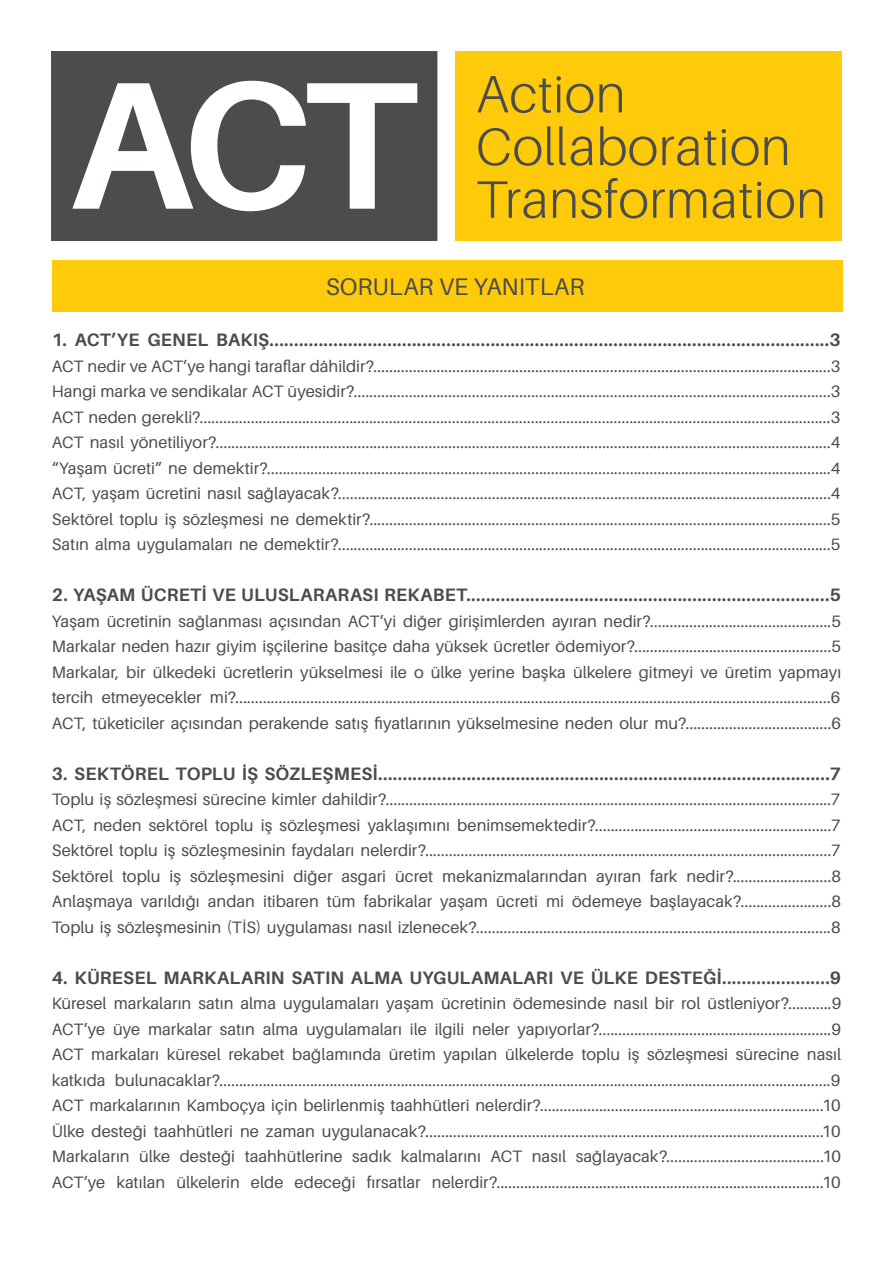
<style>
.page{position:relative;width:893px;height:1263px;background:#fff}
.page>*{position:absolute;margin:0;border:0;box-sizing:border-box;transform-origin:0 0}
.t1{font:24px "Aileron";color:#4b4c4d}
.t2{font:700 18px "Aileron";letter-spacing:.01em;color:#4b4c4d}
.t3{font:16.5px/25.5px "Aileron";color:#4b4c4d}
</style>
<div class="page">
<div style="left:456px;top:51px;width:386px;height:190px;background:#feca0a"></div>
<svg style="left:51px;top:51px;width:386px;height:190px;fill:#4b4c4d"></svg>
<svg style="left:477px;top:76px;width:116px;height:37px"></svg>
<svg style="left:599px;top:84px;width:23px;height:28px"></svg>
<svg style="left:478px;top:128px;width:63px;height:38px"></svg>
<svg style="left:547px;top:126px;width:45px;height:40px"></svg>
<svg style="left:600px;top:126px;width:56px;height:40px"></svg>
<svg style="left:662px;top:131px;width:54px;height:35px"></svg>
<svg style="left:722px;top:129px;width:65px;height:37px"></svg>
<svg style="left:477px;top:181px;width:68px;height:37px"></svg>
<svg style="left:553px;top:189px;width:22px;height:29px"></svg>
<svg style="left:581px;top:178px;width:66px;height:40px"></svg>
<svg style="left:653px;top:189px;width:53px;height:29px"></svg>
<svg style="left:713px;top:182px;width:48px;height:36px"></svg>
<svg style="left:767px;top:189px;width:27px;height:29px"></svg>
<svg style="left:800px;top:189px;width:22px;height:29px"></svg>
<div style="left:52px;top:261px;width:791px;height:51px;background:#feca0a"></div>
<p class="t1" style="left:326px;top:274px;width:260px">SORULAR VE YANITLAR</p>
<p class="t2" style="left:52px;top:330px;width:791px">1. ACT’YE GENEL BAKIŞ..................................................................................................................3</p>
<p class="t3" style="left:52px;top:353px;width:790px">ACT nedir ve ACT’ye hangi taraflar dâhildir?....................................................................................................................3</p>
<p class="t3" style="left:52px;top:379px;width:790px">Hangi marka ve sendikalar ACT üyesidir?.........................................................................................................................3</p>
<p class="t3" style="left:52px;top:404px;width:790px">ACT neden gerekli?................................................................................................................................................................3</p>
<p class="t3" style="left:52px;top:430px;width:790px">ACT nasıl yönetiliyor?............................................................................................................................................................4</p>
<p class="t3" style="left:52px;top:455px;width:790px">“Yaşam ücreti” ne demektir?...............................................................................................................................................4</p>
<p class="t3" style="left:52px;top:481px;width:790px">ACT, yaşam ücretini nasıl sağlayacak?.............................................................................................................................4</p>
<p class="t3" style="left:52px;top:506px;width:790px">Sektörel toplu iş sözleşmesi ne demektir?.....................................................................................................................5</p>
<p class="t3" style="left:52px;top:532px;width:790px">Satın alma uygulamaları ne demektir?.............................................................................................................................5</p>
<p class="t2" style="left:52px;top:585px;width:791px">2. YAŞAM ÜCRETİ VE ULUSLARARASI REKABET..........................................................................5</p>
<p class="t3" style="left:52px;top:608px;width:791px">Yaşam ücretinin sağlanması açısından ACT’yi diğer girişimlerden ayıran nedir?..............................................5</p>
<p class="t3" style="left:52px;top:634px;width:791px">Markalar neden hazır giyim işçilerine basitçe daha yüksek ücretler ödemiyor?..................................................5</p>
<p class="t3" style="left:52px;top:659px;width:791px">Markalar, bir ülkedeki ücretlerin yükselmesi ile o ülke yerine başka ülkelere gitmeyi ve üretim yapmayı tercih etmeyecekler mi?.......................................................................................................................................................6</p>
<p class="t3" style="left:52px;top:710px;width:791px">ACT, tüketiciler açısından perakende satış fiyatlarının yükselmesine neden olur mu?.....................................6</p>
<p class="t2" style="left:52px;top:763px;width:791px">3. SEKTÖREL TOPLU İŞ SÖZLEŞMESİ............................................................................................7</p>
<p class="t3" style="left:52px;top:787px;width:790px">Toplu iş sözleşmesi sürecine kimler dahildir?.................................................................................................................7</p>
<p class="t3" style="left:52px;top:812px;width:791px">ACT, neden sektörel toplu iş sözleşmesi yaklaşımını benimsemektedir?............................................................7</p>
<p class="t3" style="left:52px;top:838px;width:790px">Sektörel toplu iş sözleşmesinin faydaları nelerdir?.......................................................................................................7</p>
<p class="t3" style="left:52px;top:863px;width:791px">Sektörel toplu iş sözleşmesini diğer asgari ücret mekanizmalarından ayıran fark nedir?.........................8</p>
<p class="t3" style="left:52px;top:889px;width:791px">Anlaşmaya varıldığı andan itibaren tüm fabrikalar yaşam ücreti mi ödemeye başlayacak?.......................8</p>
<p class="t3" style="left:52px;top:914px;width:790px">Toplu iş sözleşmesinin (TİS) uygulaması nasıl izlenecek?..........................................................................................8</p>
<p class="t2" style="left:52px;top:967px;width:791px">4. KÜRESEL MARKALARIN SATIN ALMA UYGULAMALARI VE ÜLKE DESTEĞİ......................9</p>
<p class="t3" style="left:52px;top:991px;width:791px">Küresel markaların satın alma uygulamaları yaşam ücretinin ödemesinde nasıl bir rol üstleniyor?...........9</p>
<p class="t3" style="left:52px;top:1016px;width:791px">ACT’ye üye markalar satın alma uygulamaları ile ilgili neler yapıyorlar?...........................................................9</p>
<p class="t3" style="left:52px;top:1042px;width:791px">ACT markaları küresel rekabet bağlamında üretim yapılan ülkelerde toplu iş sözleşmesi sürecine nasıl katkıda bulunacaklar?...........................................................................................................................................................9</p>
<p class="t3" style="left:52px;top:1093px;width:791px">ACT markalarının Kamboçya için belirlenmiş taahhütleri nelerdir?........................................................................10</p>
<p class="t3" style="left:52px;top:1118px;width:790px">Ülke desteği taahhütleri ne zaman uygulanacak?.....................................................................................................10</p>
<p class="t3" style="left:52px;top:1144px;width:791px">Markaların ülke desteği taahhütlerine sadık kalmalarını ACT nasıl sağlayacak?........................................10</p>
<p class="t3" style="left:52px;top:1169px;width:790px">ACT’ye katılan ülkelerin elde edeceği fırsatlar nelerdir?...................................................................................10</p>
</div>
